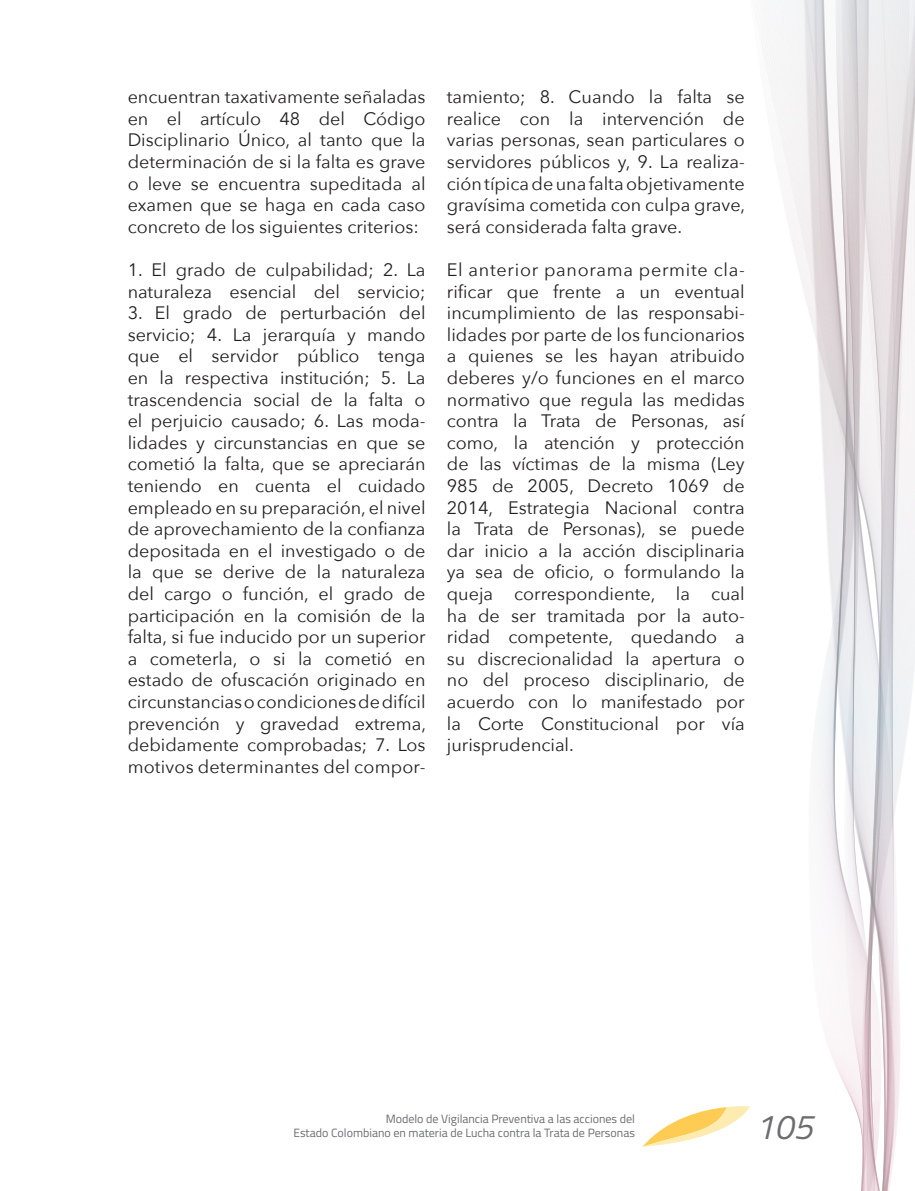
<style>
.page{position:relative;width:915px;height:1191px;background:#fff}
.page>*{position:absolute;margin:0;border:0;box-sizing:border-box;transform-origin:0 0}
.t1{font:italic 34.5px "Titillium Web";color:#6c6d70}
.t2{font:18px/21.6px "Avenir Next";color:#231f20;text-align:justify}
.t3{font:12px/14.4px "Titillium Web";color:#6c6d70;text-align:right}
</style>
<div class="page">
<svg style="left:761px;top:0;width:153px;height:1191px"></svg>
<svg style="left:643px;top:1106px;width:106px;height:40px"></svg>
<p class="t2" style="left:128px;top:85px;width:299px">encuentran taxativamente señaladas en el artículo 48 del Código Disciplinario Único, al tanto que la determinación de si la falta es grave o leve se encuentra supeditada al examen que se haga en cada caso concreto de los siguientes criterios:</p>
<p class="t2" style="left:128px;top:258px;width:299px">1. El grado de culpabilidad; 2. La naturaleza esencial del servicio;</p>
<p class="t2" style="left:128px;top:301px;width:300px">3. El grado de perturbación del servicio; 4. La jerarquía y mando que el servidor público tenga en la respectiva institución; 5. La trascendencia social de la falta o el perjuicio causado; 6. Las moda&shy;lidades y circunstancias en que se cometió la falta, que se apreciarán teniendo en cuenta el cuidado empleado en su preparación, el nivel de aprovechamiento de la confianza depositada en el investigado o de la que se derive de la naturaleza del cargo o función, el grado de participación en la comisión de la falta, si fue inducido por un superior a cometerla, o si la cometió en estado de ofuscación originado en circunstancias o condiciones de difícil prevención y gravedad extrema, debidamente comprobadas; 7. Los motivos determinantes del compor-</p>
<p class="t2" style="left:446px;top:85px;width:300px">tamiento; 8. Cuando la falta se realice con la intervención de varias personas, sean particulares o servidores públicos y, 9. La realiza&shy;ción típica de una falta objetivamente gravísima cometida con culpa grave, será considerada falta grave.</p>
<p class="t2" style="left:446px;top:258px;width:299px">El anterior panorama permite cla&shy;rificar que frente a un eventual incumplimiento de las responsabi&shy;lidades por parte de los funcionarios a quienes se les hayan atribuido deberes y/o funciones en el marco normativo que regula las medidas contra la Trata de Personas, así como, la atención y protección de las víctimas de la misma (Ley 985 de 2005, Decreto 1069 de 2014, Estrategia Nacional contra la Trata de Personas), se puede dar inicio a la acción disciplinaria ya sea de oficio, o formulando la queja correspondiente, la cual ha de ser tramitada por la auto&shy;ridad competente, quedando a su discrecionalidad la apertura o no del proceso disciplinario, de acuerdo con lo manifestado por la Corte Constitucional por vía jurisprudencial.</p>
<p class="t3" style="left:293px;top:1111px;width:343px">Modelo de Vigilancia Preventiva a las acciones del<br>Estado Colombiano en materia de Lucha contra la Trata de Personas</p>
<h1 class="t1" style="left:754px;top:1101px;width:59px">105</h1>
</div>
